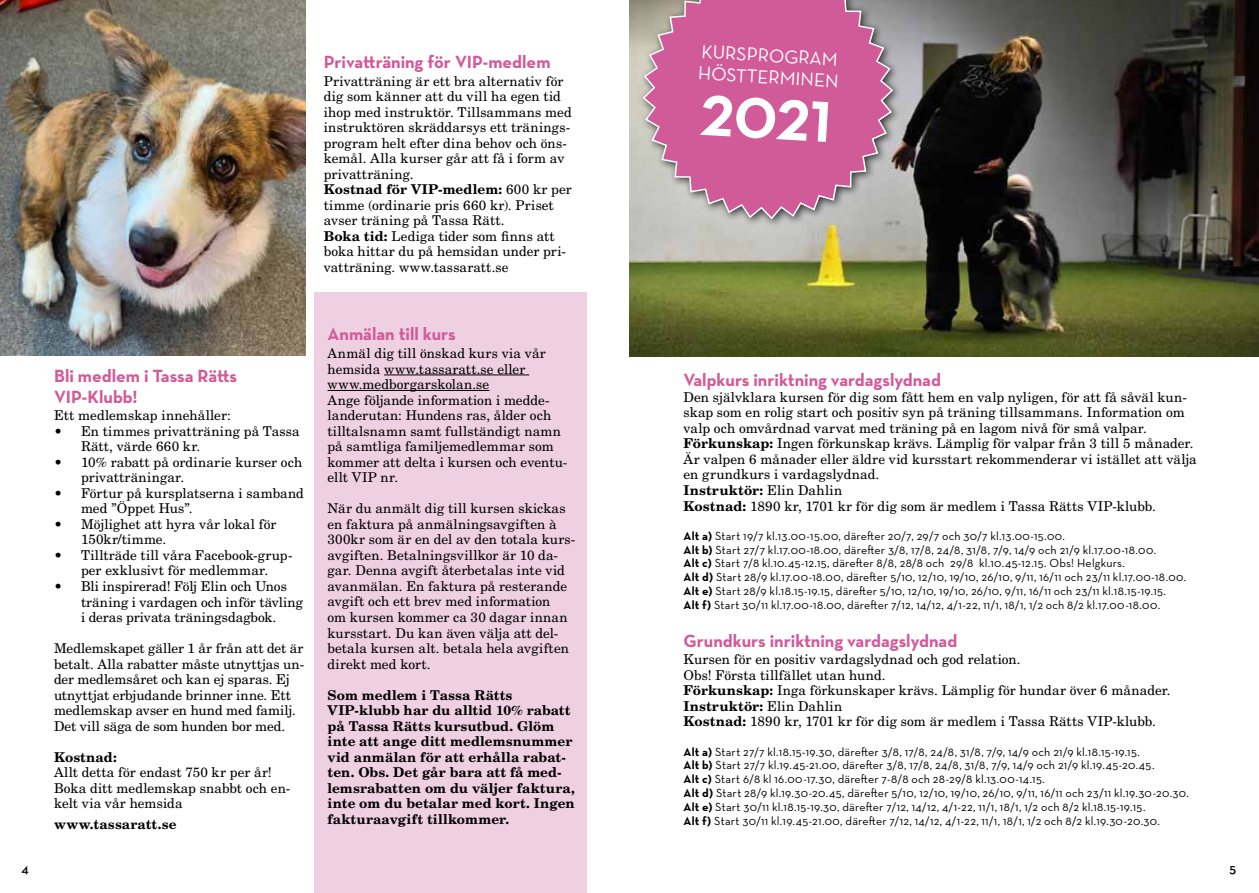
<style>
.page{position:relative;width:1259px;height:893px;background:#fff}
.page>*{position:absolute;margin:0;border:0;box-sizing:border-box;transform-origin:0 0}
.t1{font:700 58.5px "Neutraface Text";color:#fff}
.t2{font:19.05px/21.9px "Neutraface Text";color:#fff}
.t3{font:700 18px/20.7px "Neutraface Text";color:#d15b98}
.t4{font:13.5px/15.5px "New Century Schlbk LT Std";letter-spacing:.005em;color:#000}
.t5{font:700 13.5px/15.6px "New Century Schlbk LT Std";letter-spacing:.01em;color:#000}
.t6{font:600 13.5px "Neutraface Text";color:#000}
.t7{font:12px/13.8px "Neutraface Text";letter-spacing:.02em;color:#000}
.s1{font-weight:700}
</style>
<div class="page">
<img style="left:629px;top:0;width:630px;height:356px">
<div style="left:315px;top:292px;width:272px;height:601px;background:#efd0e3"></div>
<div style="left:637px;top:0;width:265px;height:228px;background:#000;opacity:.75"></div>
<svg style="left:641px;top:0;width:253px;height:220px;background:#c9729e"></svg>
<img style="left:0;top:0;width:306px;height:355px">
<hr style="left:384px;top:375px;width:145px;height:1px;background:#000">
<hr style="left:327px;top:390px;width:162px;height:1px;background:#000">
<h3 class="t3" style="left:324px;top:51px;width:228px">Privatträning för VIP-medlem</h3>
<p class="t4" style="left:324px;top:73px;width:250px">Privatträning är ett bra alternativ för dig som känner att du vill ha egen tid ihop med instruktör. Tillsammans med instruktören skräddarsys ett tränings&shy;program helt efter dina behov och öns&shy;kemål. Alla kurser går att få i form av privatträning.<br><span class="s1">Kostnad för VIP-medlem:</span> 600 kr per timme (ordinarie pris 660 kr). Priset avser träning på Tassa Rätt.<br><span class="s1">Boka tid:</span> Lediga tider som finns att boka hittar du på hemsidan under pri&shy;vatträning. www.tassaratt.se</p>
<h3 class="t3" style="left:54px;top:365px;width:185px">Bli medlem i Tassa Rätts<br>VIP-Klubb!</h3>
<p class="t4" style="left:54px;top:408px;width:178px">Ett medlemskap innehåller:</p>
<p class="t4" style="left:81px;top:423px;width:220px;text-indent:-27px">• En timmes privatträning på Tassa<br>Rätt, värde 660 kr.</p>
<p class="t4" style="left:81px;top:454px;width:223px;text-indent:-27px">• 10% rabatt på ordinarie kurser och privatträningar.</p>
<p class="t4" style="left:81px;top:485px;width:224px;text-indent:-27px">• Förtur på kursplatserna i samband med ”Öppet Hus”.</p>
<p class="t4" style="left:81px;top:516px;width:197px;text-indent:-27px">• Möjlighet att hyra vår lokal för<br>150kr/timme.</p>
<p class="t4" style="left:54px;top:547px;width:240px;text-align:center">• Tillträde till våra Facebook-grup&shy;per exklusivt för medlemmar.</p>
<p class="t4" style="left:81px;top:578px;width:223px;text-indent:-27px">• Bli inspirerad! Följ Elin och Unos träning i vardagen och inför tävling i deras privata träningsdagbok.</p>
<p class="t4" style="left:54px;top:641px;width:252px">Medlemskapet gäller 1 år från att det är betalt. Alla rabatter måste utnyttjas un&shy;der medlemsåret och kan ej sparas. Ej utnyttjat erbjudande brinner inne. Ett medlemskap avser en hund med familj.<br>Det vill säga de som hunden bor med.</p>
<p class="t5" style="left:54px;top:749px;width:64px">Kostnad:</p>
<p class="t4" style="left:54px;top:765px;width:238px">Allt detta för endast 750 kr per år!<br>Boka ditt medlemskap snabbt och en&shy;kelt via vår hemsida</p>
<p class="t5" style="left:54px;top:816px;width:124px">www.tassaratt.se</p>
<h3 class="t3" style="left:327px;top:324px;width:130px">Anmälan till kurs</h3>
<p class="t4" style="left:327px;top:345px;width:241px">Anmäl dig till önskad kurs via vår hemsida www.tassaratt.se eller www.medborgarskolan.se<br>Ange följande information i medde&shy;landerutan: Hundens ras, ålder och tilltalsnamn samt fullständigt namn på samtliga familjemedlemmar som kommer att delta i kursen och eventu&shy;ellt VIP nr.</p>
<p class="t4" style="left:327px;top:501px;width:249px">När du anmält dig till kursen skickas en faktura på anmälningsavgiften à 300kr som är en del av den totala kurs&shy;avgiften. Betalningsvillkor är 10 da&shy;gar. Denna avgift återbetalas inte vid avanmälan. En faktura på resterande avgift och ett brev med information<br>om kursen kommer ca 30 dagar innan kursstart. Du kan även välja att del&shy;betala kursen alt. betala hela avgiften direkt med kort.</p>
<p class="t5" style="left:327px;top:687px;width:249px">Som medlem i Tassa Rätts<br>VIP-klubb har du alltid 10% rabatt på Tassa Rätts kursutbud. Glöm inte att ange ditt medlemsnummer vid anmälan för att erhålla rabat&shy;ten. Obs. Det går bara att få med&shy;lemsrabatten om du väljer faktura, inte om du betalar med kort. Ingen fakturaavgift tillkommer.</p>
<h2 class="t2" style="left:700px;top:40px;width:142px;rotate:3deg">KURSPROGRAM<br>HÖSTTERMINEN</h2>
<h1 class="t1" style="left:703px;top:77px;width:132px;rotate:3deg">2021</h1>
<h3 class="t3" style="left:683px;top:370px;width:259px">Valpkurs inriktning vardagslydnad</h3>
<p class="t4" style="left:683px;top:389px;width:514px">Den självklara kursen för dig som fått hem en valp nyligen, för att få såväl kun&shy;skap som en rolig start och positiv syn på träning tillsammans. Information om valp och omvårdnad varvat med träning på en lagom nivå för små valpar.<br><span class="s1">Förkunskap:</span> Ingen förkunskap krävs. Lämplig för valpar från 3 till 5 månader.<br>Är valpen 6 månader eller äldre vid kursstart rekommenderar vi istället att välja en grundkurs i vardagslydnad.<br><span class="s1">Instruktör:</span> Elin Dahlin<br><span class="s1">Kostnad:</span> 1890 kr, 1701 kr för dig som är medlem i Tassa Rätts VIP-klubb.</p>
<p class="t7" style="left:683px;top:529px;width:504px"><span class="s1">Alt a)</span> Start 19/7 kl.13.00-15.00, därefter 20/7, 29/7 och 30/7 kl.13.00-15.00.<br><span class="s1">Alt b)</span> Start 27/7 kl.17.00-18.00, därefter 3/8, 17/8, 24/8, 31/8, 7/9, 14/9 och 21/9 kl.17.00-18.00.<br><span class="s1">Alt c)</span> Start 7/8 kl.10.45-12.15, därefter 8/8, 28/8 och 29/8 kl.10.45-12.15. Obs! Helgkurs.<br><span class="s1">Alt d)</span> Start 28/9 kl.17.00-18.00, därefter 5/10, 12/10, 19/10, 26/10, 9/11, 16/11 och 23/11 kl.17.00-18.00.<br><span class="s1">Alt e)</span> Start 28/9 kl.18.15-19.15, därefter 5/10, 12/10, 19/10, 26/10, 9/11, 16/11 och 23/11 kl.18.15-19.15.<br><span class="s1">Alt f)</span> Start 30/11 kl.17.00-18.00, därefter 7/12, 14/12, 4/1-22, 11/1, 18/1, 1/2 och 8/2 kl.17.00-18.00.</p>
<h3 class="t3" style="left:683px;top:630px;width:275px">Grundkurs inriktning vardagslydnad</h3>
<p class="t4" style="left:683px;top:652px;width:489px">Kursen för en positiv vardagslydnad och god relation.<br>Obs! Första tillfället utan hund.<br><span class="s1">Förkunskap:</span> Inga förkunskaper krävs. Lämplig för hundar över 6 månader.<br><span class="s1">Instruktör:</span> Elin Dahlin<br><span class="s1">Kostnad:</span> 1890 kr, 1701 kr för dig som är medlem i Tassa Rätts VIP-klubb.</p>
<p class="t7" style="left:683px;top:744px;width:507px"><span class="s1">Alt a)</span> Start 27/7 kl.18.15-19.30, därefter 3/8, 17/8, 24/8, 31/8, 7/9, 14/9 och 21/9 kl.18.15-19.15.<br><span class="s1">Alt b)</span> Start 27/7 kl.19.45-21.00, därefter 3/8, 17/8, 24/8, 31/8, 7/9, 14/9 och 21/9 kl.19.45-20.45.<br><span class="s1">Alt c)</span> Start 6/8 kl 16.00-17.30, därefter 7-8/8 och 28-29/8 kl.13.00-14.15.<br><span class="s1">Alt d)</span> Start 28/9 kl.19.30-20.45, därefter 5/10, 12/10, 19/10, 26/10, 9/11, 16/11 och 23/11 kl.19.30-20.30.<br><span class="s1">Alt e)</span> Start 30/11 kl.18.15-19.30, därefter 7/12, 14/12, 4/1-22, 11/1, 18/1, 1/2 och 8/2 kl.18.15-19.15.<br><span class="s1">Alt f)</span> Start 30/11 kl.19.45-21.00, därefter 7/12, 14/12, 4/1-22, 11/1, 18/1, 1/2 och 8/2 kl.19.30-20.30.</p>
<p class="t6" style="left:21px;top:860px;width:9px">4</p>
<p class="t6" style="left:1229px;top:860px;width:8px">5</p>
</div>
